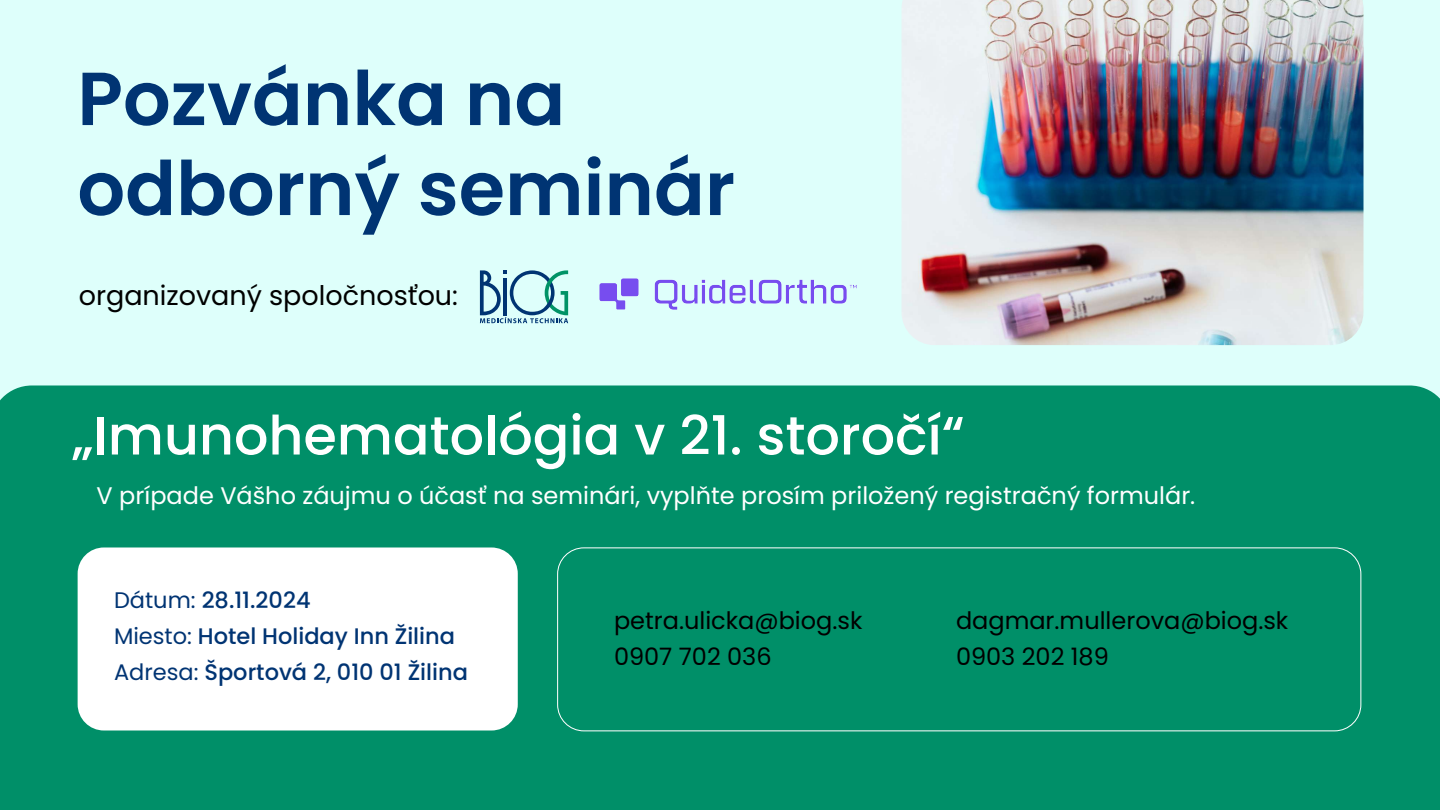
<style>
.page{position:relative;width:1440px;height:810px;background:#defffb}
.page>*{position:absolute;margin:0;border:0;box-sizing:border-box;transform-origin:0 0}
.t1{font:600 75px/90px "Poppins";color:#003473}
.t2{font:500 54px "Poppins";color:#fff}
.t3{font:27px "Poppins";color:#000}
.t4{font:24px "Poppins";color:#fff}
.t5{font:24px/36px "Poppins";color:#000}
.t6{font:500 22.5px/36px "Poppins";color:#003473}
.s1{font-weight:400}
</style>
<div class="page">
<div style="left:0;top:386px;width:1440px;height:424px;background:#008f68"></div>
<div style="left:78px;top:548px;width:440px;height:182px;background:#fff;border-radius:26px"></div>
<div style="left:557px;top:547px;width:804px;height:184px;border:1px solid #fff;border-radius:26px"></div>
<svg style="left:480px;top:270px;width:88px;height:53px"></svg>
<img style="left:600px;top:279px;width:257px;height:31px">
<img style="left:902px;top:0;width:462px;height:345px">
<h1 class="t1" style="left:77px;top:54px;width:659px">Pozvánka na odborný seminár</h1>
<p class="t3" style="left:79px;top:280px;width:381px">organizovaný spoločnosťou:</p>
<h2 class="t2" style="left:72px;top:404px;width:894px">„Imunohematológia v 21. storočí“</h2>
<p class="t4" style="left:97px;top:481px;width:1100px">V prípade Vášho záujmu o účasť na seminári, vyplňte prosím priložený registračný formulár.</p>
<p class="t6" style="left:114px;top:582px;width:355px"><span class="s1">Dátum:</span> 28.11.2024<br><span class="s1">Miesto:</span> Hotel Holiday Inn Žilina<br><span class="s1">Adresa:</span> Športová 2, 010 01 Žilina</p>
<p class="t5" style="left:614px;top:602px;width:250px">petra.ulicka@biog.sk<br>0907 702 036</p>
<p class="t5" style="left:956px;top:602px;width:334px">dagmar.mullerova@biog.sk<br>0903 202 189</p>
</div>
